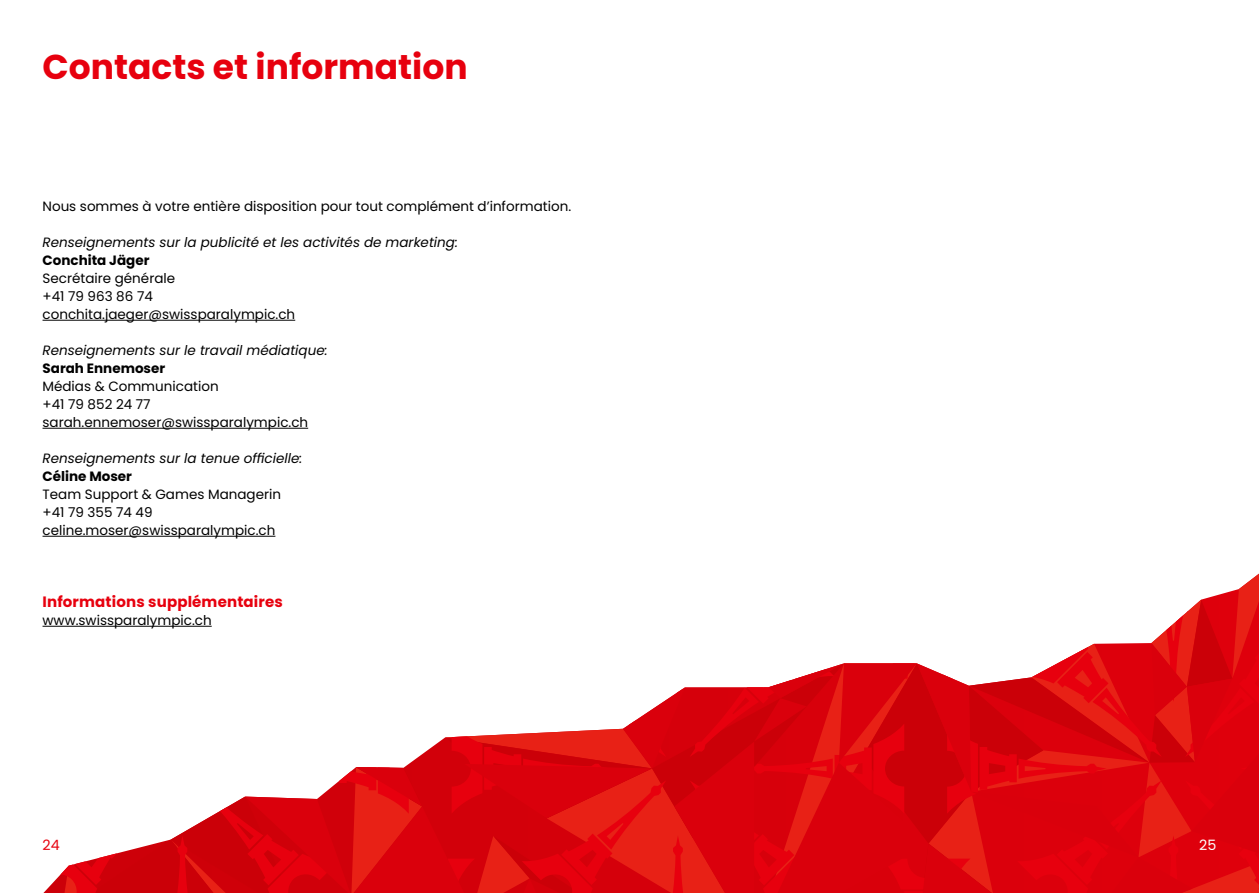
<style>
.page{position:relative;width:1259px;height:893px;background:#fff}
.page>*{position:absolute;margin:0;border:0;box-sizing:border-box;transform-origin:0 0}
.t1{font:700 34.5px "Poppins";color:#e7000e}
.t2{font:700 15px "Poppins";letter-spacing:.01em;color:#e7000e}
.t3{font:14.25px "Poppins";color:#e7000e}
.t4{font:14.25px "Poppins";color:#fff}
.t5{font:13.5px/18px "Poppins";color:#000}
.t6{font:italic 13.5px "Poppins";color:#000}
.t7{font:700 13.5px "Poppins";color:#000}
</style>
<div class="page">
<svg style="left:43px;top:574px;width:1216px;height:319px"></svg>
<hr style="left:43px;top:320px;width:252px;height:1px;background:#000">
<hr style="left:43px;top:428px;width:265px;height:1px;background:#000">
<hr style="left:43px;top:536px;width:232px;height:1px;background:#000">
<hr style="left:43px;top:626px;width:169px;height:1px;background:#000">
<h1 class="t1" style="left:43px;top:47px;width:426px">Contacts et information</h1>
<p class="t5" style="left:43px;top:198px;width:530px">Nous sommes à votre entière disposition pour tout complément d’information.</p>
<p class="t6" style="left:43px;top:235px;width:417px">Renseignements sur la publicité et les activités de marketing:</p>
<p class="t7" style="left:43px;top:253px;width:108px">Conchita Jäger</p>
<p class="t5" style="left:43px;top:270px;width:254px">Secrétaire générale<br>+41 79 963 86 74 conchita.jaeger@swissparalympic.ch</p>
<p class="t6" style="left:43px;top:343px;width:286px">Renseignements sur le travail médiatique:</p>
<p class="t7" style="left:43px;top:361px;width:124px">Sarah Ennemoser</p>
<p class="t5" style="left:43px;top:378px;width:267px">Médias &amp; Communication<br>+41 79 852 24 77 sarah.ennemoser@swissparalympic.ch</p>
<p class="t6" style="left:43px;top:451px;width:261px">Renseignements sur la tenue officielle:</p>
<p class="t7" style="left:43px;top:469px;width:91px">Céline Moser</p>
<p class="t5" style="left:43px;top:485px;width:240px">Team Support &amp; Games Managerin +41 79 355 74 49 celine.moser@swissparalympic.ch</p>
<p class="t2" style="left:43px;top:593px;width:242px">Informations supplémentaires</p>
<p class="t5" style="left:43px;top:612px;width:171px">www.swissparalympic.ch</p>
<p class="t3" style="left:43px;top:837px;width:19px">24</p>
<p class="t4" style="left:1199px;top:837px;width:19px">25</p>
</div>
